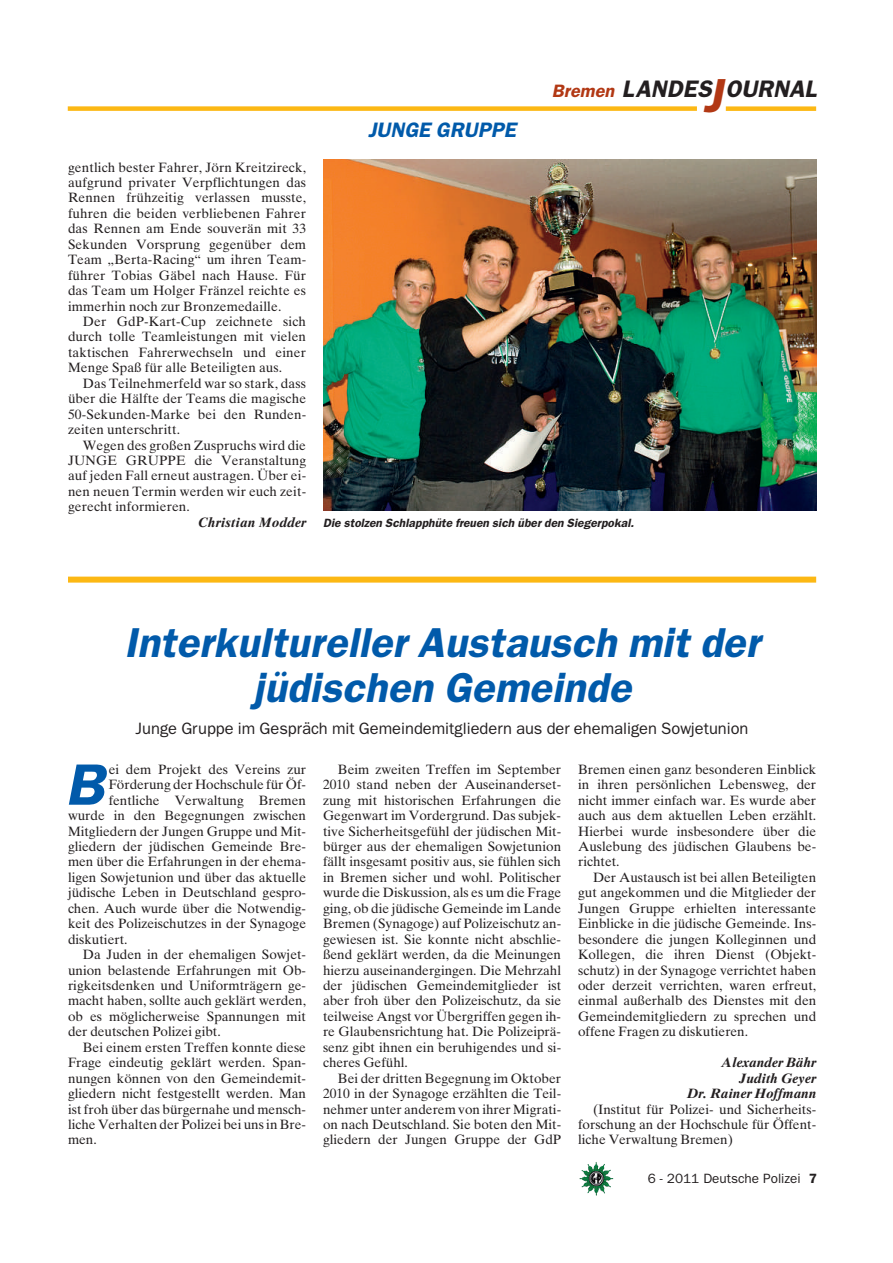
<style>
.page{position:relative;width:893px;height:1263px;background:#fff}
.page>*{position:absolute;margin:0;border:0;box-sizing:border-box;transform-origin:0 0}
.t1{font:58.5px "Franklin Gothic Demi Oblique OV IFMIAB";color:#015aaa}
.t2{font:42px/45px "Franklin Gothic Demi Oblique OV IFMIAB";letter-spacing:.005em;color:#015aaa;text-align:center}
.t3{font:24px "Franklin Gothic Demi Oblique OV IFMIAB";letter-spacing:.005em;color:#231f20}
.t4{font:21px "Franklin Gothic Demi Oblique OV IFMIAB";letter-spacing:.005em;color:#015aaa}
.t5{font:18px "Franklin Gothic Demi Oblique OV IFMIAB";letter-spacing:.005em;color:#b23814}
.t6{font:16.5px "Franklin Gothic Book OV GFMIAB";color:#231f20}
.t7{font:13.5px/15.5px "Times Ten Roman OV CFMIAB";color:#231f20;text-align:justify}
.t8{font:13.5px/15.5px "Times Ten Bold Italic OV EFMIAB";color:#231f20;text-align:right}
.t9{font:13.5px "Franklin Gothic Book OV GFMIAB";color:#231f20}
.t10{font:12px "Franklin Gothic Demi Oblique OV IFMIAB";letter-spacing:.005em;color:#231f20}
.s1{font-size:48px;color:#b23814}
.s2{font-family:"Franklin Gothic Demi OV FFMIAB"}
</style>
<div class="page">
<img style="left:581px;top:1164px;width:32px;height:32px">
<div style="left:68px;top:106px;width:629px;height:5px;background:#fcb814"></div>
<div style="left:726px;top:106px;width:90px;height:5px;background:#fcb814"></div>
<img style="left:323px;top:160px;width:493px;height:350px">
<div style="left:68px;top:577px;width:748px;height:6px;background:#fcb814"></div>
<p class="t7" style="left:68px;top:161px;width:240px">gentlich bester Fahrer, Jörn Kreitzireck, aufgrund privater Verpflichtungen das Rennen frühzeitig verlassen musste, fuhren die beiden verbliebenen Fahrer das Rennen am Ende souverän mit 33<br>Sekunden Vorsprung gegenüber dem Team „Berta-Racing“ um ihren Team&shy;führer Tobias Gäbel nach Hause. Für das Team um Holger Fränzel reichte es immerhin noch zur Bronzemedaille.</p>
<p class="t7" style="left:68px;top:315px;width:240px;text-indent:15px">Der GdP-Kart-Cup zeichnete sich durch tolle Teamleistungen mit vielen taktischen Fahrerwechseln und einer Menge Spaß für alle Beteiligten aus.</p>
<p class="t7" style="left:68px;top:377px;width:240px;text-indent:15px">Das Teilnehmerfeld war so stark, dass über die Hälfte der Teams die magische 50-Sekunden-Marke bei den Runden&shy;zeiten unterschritt.</p>
<p class="t7" style="left:68px;top:439px;width:240px;text-indent:15px">Wegen des großen Zuspruchs wird die JUNGE GRUPPE die Veranstaltung auf jeden Fall erneut austragen. Über ei&shy;nen neuen Termin werden wir euch zeit&shy;gerecht informieren.</p>
<p class="t8" style="left:198px;top:516px;width:110px">Christian Modder</p>
<h3 class="t4" style="left:368px;top:121px;width:150px">JUNGE GRUPPE</h3>
<h3 class="t5" style="left:552px;top:84px;width:64px">Bremen</h3>
<h3 class="t3" style="left:622px;top:79px;width:196px">LANDES<span class="s1">J</span> OURNAL</h3>
<p class="t10" style="left:323px;top:518px;width:312px">Die stolzen Schlapphüte freuen sich über den Siegerpokal.</p>
<h2 class="t2" style="left:124px;top:623px;width:637px">Interkultureller Austausch mit der jüdischen Gemeinde</h2>
<p class="t6" style="left:136px;top:722px;width:614px">Junge Gruppe im Gespräch mit Gemeindemitgliedern aus der ehemaligen Sowjetunion</p>
<h1 class="t1" style="left:65px;top:762px;width:40px">B</h1>
<p class="t7" style="left:109px;top:763px;width:199px">ei dem Projekt des Vereins zur</p>
<p class="t7" style="left:109px;top:778px;width:199px">Förderung der Hochschule für Öf-</p>
<p class="t7" style="left:109px;top:794px;width:199px">fentliche Verwaltung Bremen</p>
<p class="t7" style="left:68px;top:809px;width:240px">wurde in den Begegnungen zwischen</p>
<p class="t7" style="left:68px;top:825px;width:240px">Mitgliedern der Jungen Gruppe und Mit-</p>
<p class="t7" style="left:68px;top:840px;width:240px">gliedern der jüdischen Gemeinde Bre-</p>
<p class="t7" style="left:68px;top:856px;width:240px">men über die Erfahrungen in der ehema-</p>
<p class="t7" style="left:68px;top:871px;width:240px">ligen Sowjetunion und über das aktuelle</p>
<p class="t7" style="left:68px;top:886px;width:240px">jüdische Leben in Deutschland gespro-</p>
<p class="t7" style="left:68px;top:902px;width:240px">chen. Auch wurde über die Notwendig-</p>
<p class="t7" style="left:68px;top:917px;width:240px">keit des Polizeischutzes in der Synagoge</p>
<p class="t7" style="left:68px;top:933px;width:61px">diskutiert.</p>
<p class="t7" style="left:83px;top:948px;width:225px">Da Juden in der ehemaligen Sowjet-</p>
<p class="t7" style="left:68px;top:964px;width:240px">union belastende Erfahrungen mit Ob-</p>
<p class="t7" style="left:68px;top:979px;width:240px">rigkeitsdenken und Uniformträgern ge-</p>
<p class="t7" style="left:68px;top:995px;width:240px">macht haben, sollte auch geklärt werden,</p>
<p class="t7" style="left:68px;top:1010px;width:240px">ob es möglicherweise Spannungen mit</p>
<p class="t7" style="left:68px;top:1025px;width:154px">der deutschen Polizei gibt.</p>
<p class="t7" style="left:83px;top:1041px;width:225px">Bei einem ersten Treffen konnte diese</p>
<p class="t7" style="left:68px;top:1056px;width:240px">Frage eindeutig geklärt werden. Span-</p>
<p class="t7" style="left:68px;top:1072px;width:240px">nungen können von den Gemeindemit-</p>
<p class="t7" style="left:68px;top:1087px;width:240px">gliedern nicht festgestellt werden. Man</p>
<p class="t7" style="left:68px;top:1103px;width:240px">ist froh über das bürgernahe und mensch-</p>
<p class="t7" style="left:68px;top:1118px;width:240px">liche Verhalten der Polizei bei uns in Bre-</p>
<p class="t7" style="left:68px;top:1134px;width:30px">men.</p>
<p class="t7" style="left:323px;top:763px;width:240px;text-indent:15px">Beim zweiten Treffen im September 2010 stand neben der Auseinanderset&shy;zung mit historischen Erfahrungen die Gegenwart im Vordergrund. Das subjek&shy;tive Sicherheitsgefühl der jüdischen Mit&shy;bürger aus der ehemaligen Sowjetunion fällt insgesamt positiv aus, sie fühlen sich in Bremen sicher und wohl. Politischer wurde die Diskussion, als es um die Frage ging, ob die jüdische Gemeinde im Lande Bremen (Synagoge) auf Polizeischutz an&shy;gewiesen ist. Sie konnte nicht abschlie&shy;ßend geklärt werden, da die Meinungen hierzu auseinandergingen. Die Mehrzahl der jüdischen Gemeindemitglieder ist aber froh über den Polizeischutz, da sie teilweise Angst vor Übergriffen gegen ih&shy;re Glaubensrichtung hat. Die Polizeiprä&shy;senz gibt ihnen ein beruhigendes und si&shy;cheres Gefühl.</p>
<p class="t7" style="left:323px;top:1072px;width:240px;text-indent:15px">Bei der dritten Begegnung im Oktober 2010 in der Synagoge erzählten die Teil&shy;nehmer unter anderem von ihrer Migrati&shy;on nach Deutschland. Sie boten den Mit&shy;gliedern der Jungen Gruppe der GdP</p>
<p class="t7" style="left:578px;top:763px;width:240px">Bremen einen ganz besonderen Einblick in ihren persönlichen Lebensweg, der nicht immer einfach war. Es wurde aber auch aus dem aktuellen Leben erzählt.<br>Hierbei wurde insbesondere über die Auslebung des jüdischen Glaubens be&shy;richtet.</p>
<p class="t7" style="left:578px;top:871px;width:240px;text-indent:15px">Der Austausch ist bei allen Beteiligten gut angekommen und die Mitglieder der Jungen Gruppe erhielten interessante Einblicke in die jüdische Gemeinde. Ins&shy;besondere die jungen Kolleginnen und Kollegen, die ihren Dienst (Objekt&shy;schutz) in der Synagoge verrichtet haben oder derzeit verrichten, waren erfreut, einmal außerhalb des Dienstes mit den Gemeindemitgliedern zu sprechen und offene Fragen zu diskutieren.</p>
<p class="t8" style="left:687px;top:1056px;width:131px">Alexander Bähr<br>Judith Geyer<br>Dr. Rainer Hoffmann</p>
<p class="t7" style="left:578px;top:1103px;width:240px;text-indent:15px">(Institut für Polizei- und Sicherheits&shy;forschung an der Hochschule für Öffent&shy;liche Verwaltung Bremen)</p>
<p class="t9" style="left:648px;top:1173px;width:171px">6 - 2011 Deutsche Polizei <span class="s2">7</span></p>
</div>
